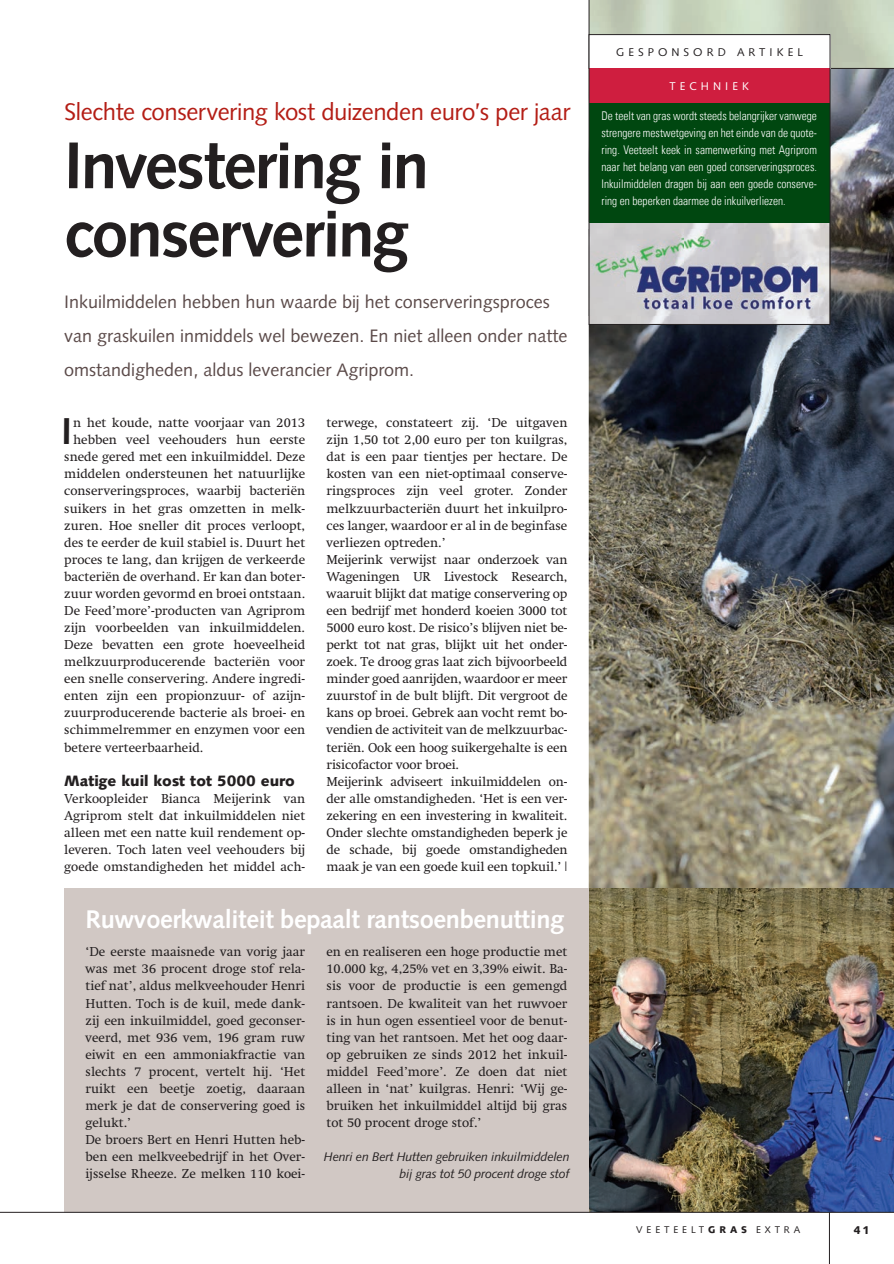
<style>
.page{position:relative;width:894px;height:1264px;background:#fff}
.page>*{position:absolute;margin:0;border:0;box-sizing:border-box;transform-origin:0 0}
.t1{font:700 66px/68.2px "Syntax LT Pro";letter-spacing:-.03em;color:#231f20}
.t2{font:700 37.35px "Syntax LT Pro";color:#231f20}
.t3{font:700 25.5px "Syntax LT Pro";letter-spacing:-.015em;color:#fff}
.t4{font:24px "Syntax LT Pro";letter-spacing:-.02em;color:#b41d15}
.t5{font:18px/34.2px "Syntax LT Pro";color:#5b4a49}
.t6{font:900 15px "Syntax LT Pro";color:#231f20}
.t7{font:13.2px/17.1px "Swift LT Pro";color:#231f20;text-align:justify}
.t8{font:italic 12.45px/17.1px "Syntax LT Pro";letter-spacing:-.015em;color:#231f20;text-align:right}
.t9{font:12px/17.1px "Univers Com 47 Light Cond";color:#fff;text-align:justify;scale:.95 1}
.t10{font:11.25px "Syntax LT Pro";letter-spacing:.36em;color:#231f20}
.t11{font:11.25px "Syntax LT Pro";color:#fff}
.t12{font:900 11.25px "Syntax LT Pro";color:#231f20}
.t13{font:9.75px "Syntax LT Pro";letter-spacing:.4em;color:#231f20}
.s1{font-family:"Univers LT Pro 45";font-weight:300}
.s2{font-weight:700}
.s3{font-weight:900}
</style>
<div class="page">
<img style="left:589px;top:69px;width:305px;height:819px">
<img style="left:589px;top:888px;width:305px;height:323px">
<div style="left:64px;top:888px;width:525px;height:324px;background:#d1c8c4"></div>
<svg style="left:0;top:1211px;width:894px;height:53px"></svg>
<hr style="left:829px;top:1212px;width:1px;height:52px;background:#231f20">
<img style="left:591px;top:222px;width:237px;height:101px">
<div style="left:589px;top:69px;width:241px;height:153px;background:#004710"></div>
<div style="left:589px;top:69px;width:241px;height:34px;background:#cf1e3f"></div>
<img style="left:591px;top:229px;width:233px;height:86px">
<div style="left:589px;top:34px;width:241px;height:291px;border:1px solid #231f20"></div>
<svg style="left:589px;top:0;width:305px;height:69px"></svg>
<p class="t4" style="left:64px;top:97px;width:508px">Slechte conservering kost duizenden euro’s per jaar</p>
<p class="t1" style="left:64px;top:131px;width:366px">Investering in conservering</p>
<p class="t5" style="left:64px;top:284px;width:505px">Inkuilmiddelen hebben hun waarde bĳ het conserveringsproces van graskuilen inmiddels wel bewezen. En niet alleen onder natte omstandigheden, aldus leverancier Agriprom.</p>
<p class="t2" style="left:62px;top:409px;width:12px">I</p>
<p class="t7" style="left:73px;top:414px;width:234px">n het koude, natte voorjaar van 2013</p>
<p class="t7" style="left:326px;top:414px;width:242px;text-align:left">terwege, constateert zĳ. ‘De uitgaven zĳn 1,50 tot 2,00 euro per ton kuilgras, dat is een paar tientjes per hectare. De kosten van een niet-optimaal conserve&shy;ringsproces zĳn veel groter. Zonder melkzuurbacteriën duurt het inkuilpro&shy;ces langer, waardoor er al in de beginfase verliezen optreden.’<br>Meĳerink verwĳst naar onderzoek van Wageningen UR Livestock Research, waaruit blĳkt dat matige conservering op een bedrĳf met honderd koeien 3000 tot 5000 euro kost. De risico’s blĳven niet be&shy;perkt tot nat gras, blĳkt uit het onder&shy;zoek. Te droog gras laat zich bĳvoorbeeld minder goed aanrĳden, waardoor er meer zuurstof in de bult blĳft. Dit vergroot de kans op broei. Gebrek aan vocht remt bo&shy;vendien de activiteit van de melkzuurbac&shy;teriën. Ook een hoog suikergehalte is een risicofactor voor broei.<br>Meĳerink adviseert inkuilmiddelen on&shy;der alle omstandigheden. ‘Het is een ver&shy;zekering en een investering in kwaliteit.<br>Onder slechte omstandigheden beperk je de schade, bĳ goede omstandigheden maak je van een goede kuil een topkuil.’ <span class="s1">l</span></p>
<p class="t3" style="left:85px;top:904px;width:480px">Ruwvoerkwaliteit bepaalt rantsoenbenutting</p>
<p class="t7" style="left:85px;top:943px;width:221px;text-align:left">‘De eerste maaisnede van vorig jaar was met 36 procent droge stof rela&shy;tief nat’, aldus melkveehouder Henri<br>Hutten. Toch is de kuil, mede dank&shy;zĳ een inkuilmiddel, goed geconser&shy;veerd, met 936 vem, 196 gram ruw eiwit en een ammoniakfractie van slechts 7 procent, vertelt hĳ. ‘Het ruikt een beetje zoetig, daaraan merk je dat de conservering goed is gelukt.’<br>De broers Bert en Henri Hutten heb&shy;ben een melkveebedrĳf in het Over&shy;ĳsselse Rheeze. Ze melken 110 koei-</p>
<p class="t7" style="left:326px;top:943px;width:242px">en en realiseren een hoge productie met 10.000 kg, 4,25% vet en 3,39% eiwit. Ba&shy;sis voor de productie is een gemengd rantsoen. De kwaliteit van het ruwvoer is in hun ogen essentieel voor de benut&shy;ting van het rantsoen. Met het oog daar&shy;op gebruiken ze sinds 2012 het inkuil&shy;middel Feed’more’. Ze doen dat niet alleen in ‘nat’ kuilgras. Henri: ‘Wĳ ge&shy;bruiken het inkuilmiddel altĳd bĳ gras tot 50 procent droge stof.’</p>
<p class="t7" style="left:73px;top:431px;width:234px">hebben veel veehouders hun eerste</p>
<p class="t7" style="left:64px;top:448px;width:242px">snede gered met een inkuilmiddel. Deze</p>
<p class="t7" style="left:64px;top:465px;width:242px">middelen ondersteunen het natuurlĳke</p>
<p class="t7" style="left:64px;top:482px;width:242px">conserveringsproces, waarbĳ bacteriën</p>
<p class="t7" style="left:64px;top:499px;width:242px">suikers in het gras omzetten in melk-</p>
<p class="t7" style="left:64px;top:516px;width:242px">zuren. Hoe sneller dit proces verloopt,</p>
<p class="t7" style="left:64px;top:534px;width:242px">des te eerder de kuil stabiel is. Duurt het</p>
<p class="t7" style="left:64px;top:551px;width:242px">proces te lang, dan krĳgen de verkeerde</p>
<p class="t7" style="left:64px;top:568px;width:242px">bacteriën de overhand. Er kan dan boter-</p>
<p class="t7" style="left:64px;top:585px;width:242px">zuur worden gevormd en broei ontstaan.</p>
<p class="t7" style="left:64px;top:602px;width:242px">De Feed’more’-producten van Agriprom</p>
<p class="t7" style="left:64px;top:619px;width:242px">zĳn voorbeelden van inkuilmiddelen.</p>
<p class="t7" style="left:64px;top:636px;width:242px">Deze bevatten een grote hoeveelheid</p>
<p class="t7" style="left:64px;top:653px;width:242px">melkzuurproducerende bacteriën voor</p>
<p class="t7" style="left:64px;top:670px;width:242px">een snelle conservering. Andere ingredi-</p>
<p class="t7" style="left:64px;top:687px;width:242px">enten zĳn een propionzuur- of azĳn-</p>
<p class="t7" style="left:64px;top:704px;width:242px">zuurproducerende bacterie als broei- en</p>
<p class="t7" style="left:64px;top:721px;width:242px">schimmelremmer en enzymen voor een</p>
<p class="t7" style="left:64px;top:738px;width:141px">betere verteerbaarheid.</p>
<p class="t6" style="left:64px;top:771px;width:232px">Matige kuil kost tot 5000 euro</p>
<p class="t7" style="left:64px;top:790px;width:242px">Verkoopleider Bianca Meĳerink van Agriprom stelt dat inkuilmiddelen niet alleen met een natte kuil rendement op&shy;leveren. Toch laten veel veehouders bĳ goede omstandigheden het middel ach-</p>
<p class="t8" style="left:324px;top:1148px;width:247px">Henri en Bert Hutten gebruiken inkuilmiddelen bĳ gras tot 50 procent droge stof</p>
<p class="t10" style="left:616px;top:45px;width:188px">GESPONSORD ARTIKEL</p>
<p class="t11" style="left:669px;top:79px;width:81px">TECHNIEK</p>
<p class="t9" style="left:601px;top:107px;width:228px">De teelt van gras wordt steeds belangrĳker vanwege strengere mestwetgeving en het einde van de quote&shy;ring. Veeteelt keek in samenwerking met Agriprom naar het belang van een goed conserveringsproces.<br>Inkuilmiddelen dragen bĳ aan een goede conserve&shy;ring en beperken daarmee de inkuilverliezen.</p>
<p class="t13" style="left:587px;top:1224px;width:220px"><span class="s2">VEETEELT</span> JANUARI 1/2 2009</p>
<p class="t12" style="left:853px;top:1223px;width:18px">41</p>
<p class="t13" style="left:636px;top:1224px;width:166px">VEETEELT<span class="s3">GRAS</span> EXTRA</p>
</div>
